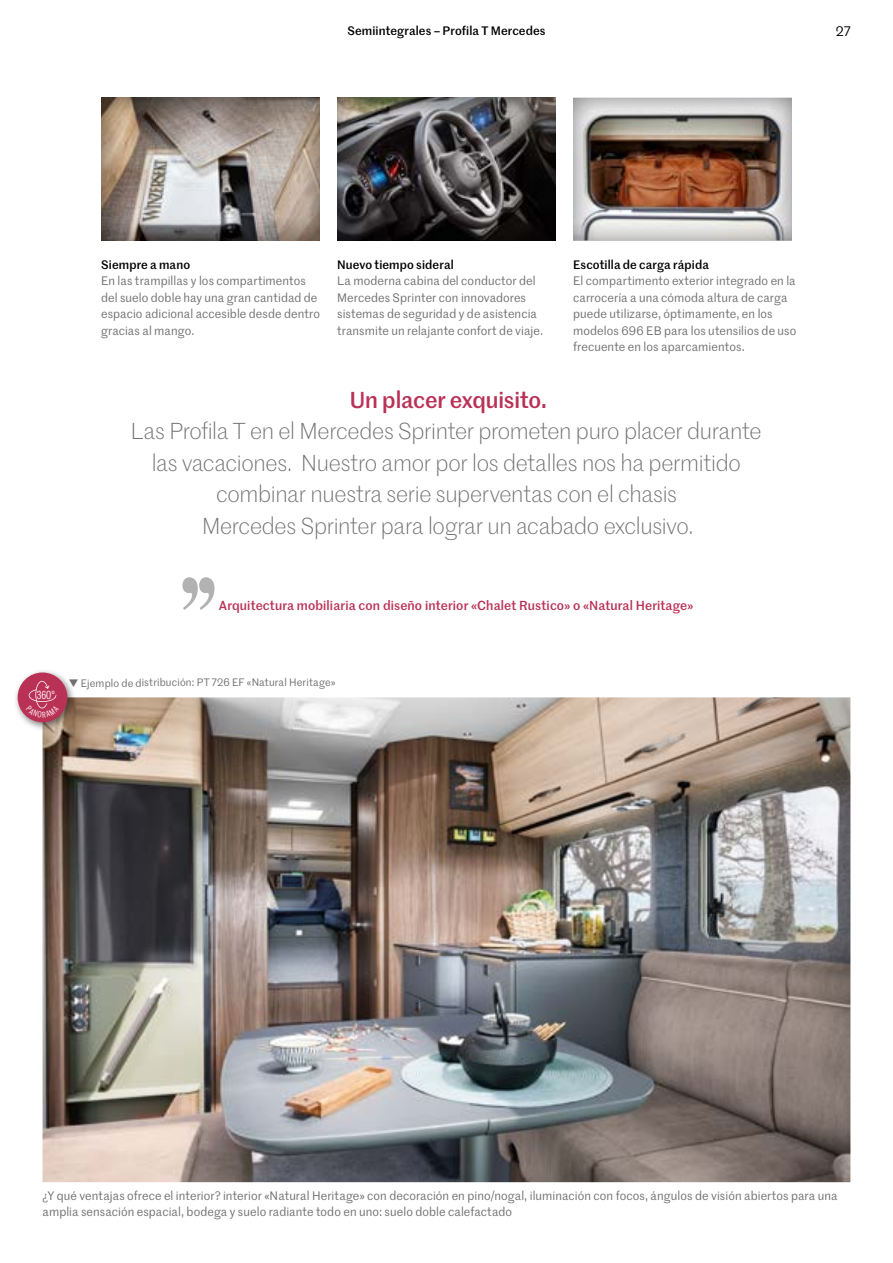
<style>
.page{position:relative;width:893px;height:1263px;background:#fff}
.page>*{position:absolute;margin:0;border:0;box-sizing:border-box;transform-origin:0 0}
.t1{font:300 22.5px/31.5px "Marr Sans";letter-spacing:-.01em;color:#706f6f;text-align:center}
.t2{font:500 22.5px "Marr Sans";letter-spacing:-.01em;color:#ba3156}
.t3{font:13.5px "Marr Sans";color:#000}
.t4{font:500 12.75px "Marr Sans";letter-spacing:.01em;color:#ba3156}
.t5{font:12px/16.5px "Marr Sans";letter-spacing:.005em;color:#706f6f}
.t6{font:500 12px "Marr Sans";letter-spacing:.01em;color:#000}
.t7{font:11.25px "Marr Sans Cond";color:#fff}
.t8{font:10.5px "Marr Sans";letter-spacing:.01em;color:#706f6f}
</style>
<div class="page">
<div style="left:573px;top:98px;width:219px;height:143px;background:#000;opacity:.5"></div>
<div style="left:337px;top:98px;width:219px;height:143px;background:#000;opacity:.5"></div>
<div style="left:89px;top:86px;width:244px;height:156px;background:#000;opacity:.5"></div>
<img style="left:43px;top:697px;width:807px;height:485px">
<div style="left:13px;top:668px;width:64px;height:63px;background:#000;opacity:.5"></div>
<div style="left:18px;top:672px;width:49px;height:50px;background:#ba3156;border-radius:50%"></div>
<svg style="left:182px;top:577px;width:32px;height:33px"></svg>
<svg style="left:26px;top:681px;width:33px;height:37px"></svg>
<p class="t6" style="left:347px;top:22px;width:200px">Semiintegrales – Profila T Mercedes</p>
<p class="t3" style="left:836px;top:22px;width:16px">27</p>
<p class="t6" style="left:101px;top:256px;width:91px">Siempre a mano</p>
<p class="t5" style="left:101px;top:272px;width:220px">En las trampillas y los compartimentos del suelo doble hay una gran cantidad de espacio adicional accesible desde dentro gracias al mango.</p>
<p class="t6" style="left:337px;top:256px;width:118px">Nuevo tiempo sideral</p>
<p class="t5" style="left:337px;top:272px;width:208px">La moderna cabina del conductor del Mercedes Sprinter con innovadores sistemas de seguridad y de asistencia transmite un relajante confort de viaje.</p>
<p class="t6" style="left:573px;top:256px;width:137px">Escotilla de carga rápida</p>
<p class="t5" style="left:573px;top:272px;width:225px">El compartimento exterior integrado en la carrocería a una cómoda altura de carga puede utilizarse, óptimamente, en los modelos 696 EB para los utensilios de uso frecuente en los aparcamientos.</p>
<h1 class="t2" style="left:350px;top:383px;width:199px">Un placer exquisito.</h1>
<h1 class="t1" style="left:131px;top:414px;width:632px">Las Profila T en el Mercedes Sprinter prometen puro placer durante las vacaciones. Nuestro amor por los detalles nos ha permitido combinar nuestra serie superventas con el chasis<br>Mercedes Sprinter para lograr un acabado exclusivo.</h1>
<p class="t4" style="left:219px;top:596px;width:476px">Arquitectura mobiliaria con diseño interior «Chalet Rustico» o «Natural Heritage»</p>
<p class="t7" style="left:37px;top:688px;width:20px">360°</p>
<p class="t8" style="left:69px;top:675px;width:269px">❑ Ejemplo de distribución: PT 726 EF «Natural Heritage»</p>
<p class="t5" style="left:43px;top:1187px;width:796px">¿Y qué ventajas ofrece el interior? interior «Natural Heritage» con decoración en pino/nogal, iluminación con focos, ángulos de visión abiertos para una amplia sensación espacial, bodega y suelo radiante todo en uno: suelo doble calefactado</p>
</div>
